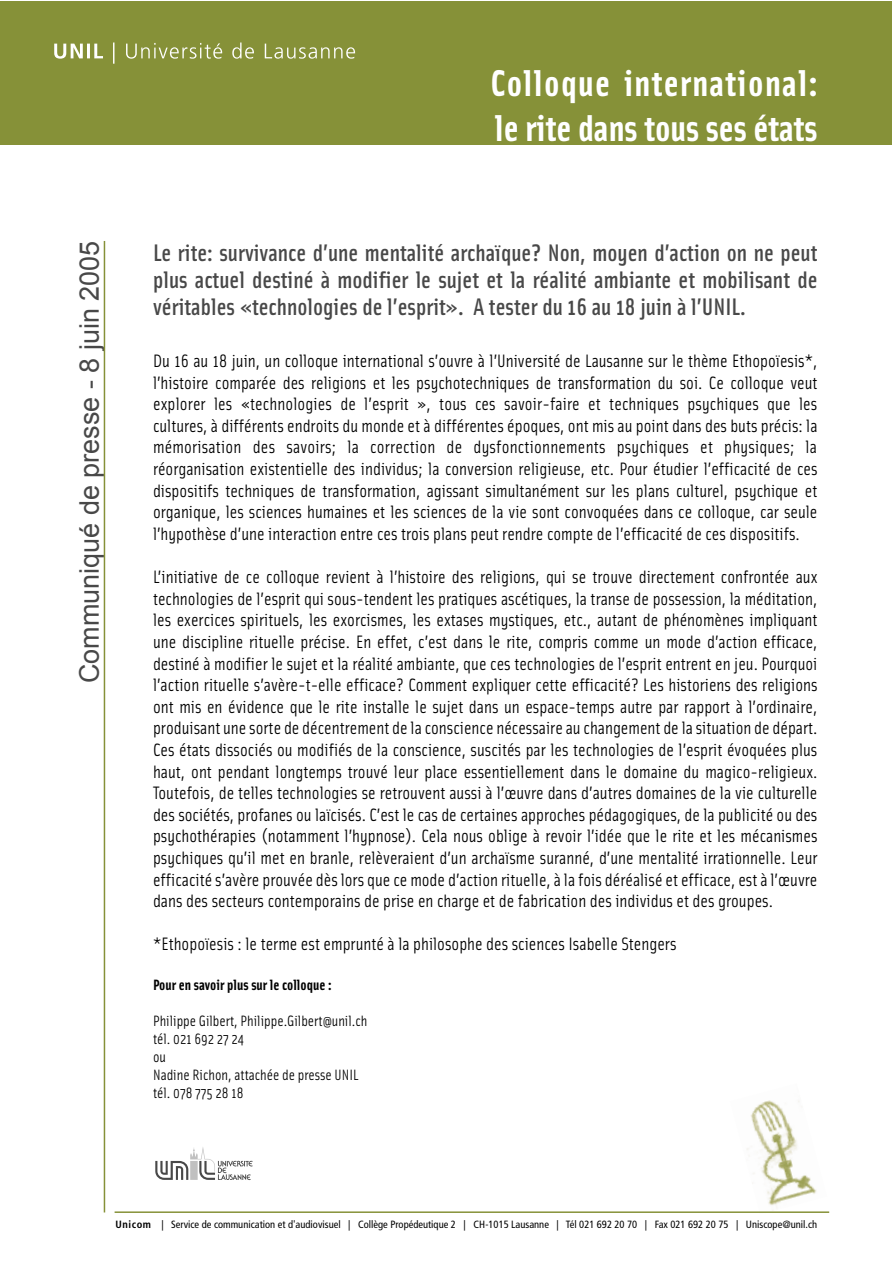
<style>
.page{position:relative;width:893px;height:1263px;background:#fff}
.page>*{position:absolute;margin:0;border:0;box-sizing:border-box;transform-origin:0 0}
._01_Titre{font:700 37.5px/45px "Solex";letter-spacing:.035em;color:#fff}
.communiqué{font:27px "Arial";color:#484848}
._02_Chapeau{font:500 24px/27px "Solex";color:#484848;text-align:justify}
._03_Texte_courant{font:18px/21.6px "Solex";color:#000;text-align:justify}
._07_contact{font:15px "Solex";color:#000}
._07_contact-2{font:700 15px "Solex";color:#000}
.t1{font:condensed 10.5px "Frutiger LT Std";color:#000}
.s1{font-weight:700}
</style>
<div class="page">
<img style="left:747px;top:1100px;width:70px;height:108px">
<div style="left:1px;top:1px;width:891px;height:144px;background:#869138"></div>
<hr style="left:104px;top:241px;width:1px;height:971px;background:#869138">
<hr style="left:115px;top:1211px;width:714px;height:2px;background:#869138">
<svg style="left:54px;top:44px;width:29px;height:15px"></svg>
<hr style="left:87px;top:44px;width:3px;height:14px;background:#fff">
<svg style="left:94px;top:44px;width:9px;height:14px"></svg>
<svg style="left:113px;top:43px;width:1px;height:21px"></svg>
<svg style="left:126px;top:43px;width:96px;height:16px"></svg>
<svg style="left:232px;top:43px;width:22px;height:16px"></svg>
<svg style="left:265px;top:44px;width:90px;height:15px"></svg>
<svg style="left:155px;top:1147px;width:97px;height:34px"></svg>
<p class="communiqué" style="left:74px;top:683px;width:444px;rotate:-90deg">Communiqué de presse - 8 juin 2005</p>
<p class="_01_Titre" style="left:490px;top:59px;width:329px">Colloque international: le rite dans tous ses états</p>
<p class="_02_Chapeau" style="left:153px;top:238px;width:666px">Le rite: survivance d’une mentalité archaïque? Non, moyen d’action on ne peut plus actuel destiné à modifier le sujet et la réalité ambiante et mobilisant de véritables «technologies de l’esprit». A tester du 16 au 18 juin à l’UNIL.</p>
<p class="_03_Texte_courant" style="left:153px;top:349px;width:666px">Du 16 au 18 juin, un colloque international s’ouvre à l’Université de Lausanne sur le thème Ethopoïesis*, l’histoire comparée des religions et les psychotechniques de transformation du soi. Ce colloque veut explorer les «technologies de l’esprit », tous ces savoir-faire et techniques psychiques que les cultures, à différents endroits du monde et à différentes époques, ont mis au point dans des buts précis: la mémorisation des savoirs; la correction de dysfonctionnements psychiques et physiques; la réorganisation existentielle des individus; la conversion religieuse, etc. Pour étudier l’efficacité de ces dispositifs techniques de transformation, agissant simultanément sur les plans culturel, psychique et organique, les sciences humaines et les sciences de la vie sont convoquées dans ce colloque, car seule l’hypothèse d’une interaction entre ces trois plans peut rendre compte de l’efficacité de ces dispositifs.</p>
<p class="_03_Texte_courant" style="left:153px;top:565px;width:666px">L’initiative de ce colloque revient à l’histoire des religions, qui se trouve directement confrontée aux technologies de l’esprit qui sous-tendent les pratiques ascétiques, la transe de possession, la méditation, les exercices spirituels, les exorcismes, les extases mystiques, etc., autant de phénomènes impliquant une discipline rituelle précise. En effet, c’est dans le rite, compris comme un mode d’action efficace, destiné à modifier le sujet et la réalité ambiante, que ces technologies de l’esprit entrent en jeu. Pourquoi l’action rituelle s’avère-t-elle efficace? Comment expliquer cette efficacité? Les historiens des religions ont mis en évidence que le rite installe le sujet dans un espace-temps autre par rapport à l’ordinaire, produisant une sorte de décentrement de la conscience nécessaire au changement de la situation de départ.<br>Ces états dissociés ou modifiés de la conscience, suscités par les technologies de l’esprit évoquées plus haut, ont pendant longtemps trouvé leur place essentiellement dans le domaine du magico-religieux.<br>Toutefois, de telles technologies se retrouvent aussi à l’œuvre dans d’autres domaines de la vie culturelle des sociétés, profanes ou laïcisés. C’est le cas de certaines approches pédagogiques, de la publicité ou des psychothérapies (notamment l’hypnose). Cela nous oblige à revoir l’idée que le rite et les mécanismes psychiques qu’il met en branle, relèveraient d’un archaïsme suranné, d’une mentalité irrationnelle. Leur efficacité s’avère prouvée dès lors que ce mode d’action rituelle, à la fois déréalisé et efficace, est à l’œuvre dans des secteurs contemporains de prise en charge et de fabrication des individus et des groupes.</p>
<p class="_03_Texte_courant" style="left:153px;top:933px;width:525px">*Ethopoïesis : le terme est emprunté à la philosophe des sciences Isabelle Stengers</p>
<p class="_07_contact-2" style="left:153px;top:975px;width:180px">Pour en savoir plus sur le colloque :</p>
<p class="_07_contact" style="left:153px;top:1012px;width:216px">Philippe Gilbert, Philippe.Gilbert@unil.ch</p>
<p class="_07_contact" style="left:153px;top:1030px;width:93px">tél. 021 692 27 24</p>
<p class="_07_contact" style="left:153px;top:1048px;width:14px">ou</p>
<p class="_07_contact" style="left:153px;top:1066px;width:207px">Nadine Richon, attachée de presse UNIL</p>
<p class="_07_contact" style="left:153px;top:1084px;width:92px">tél. 078 775 28 18</p>
<p class="t1" style="left:116px;top:1218px;width:703px"><span class="s1">Unicom</span> | Service de communication et d'audiovisuel | Collège Propédeutique 2 | CH-1015 Lausanne | Tél 021 692 20 70 | Fax 021 692 20 75 | Uniscope@unil.ch</p>
</div>
